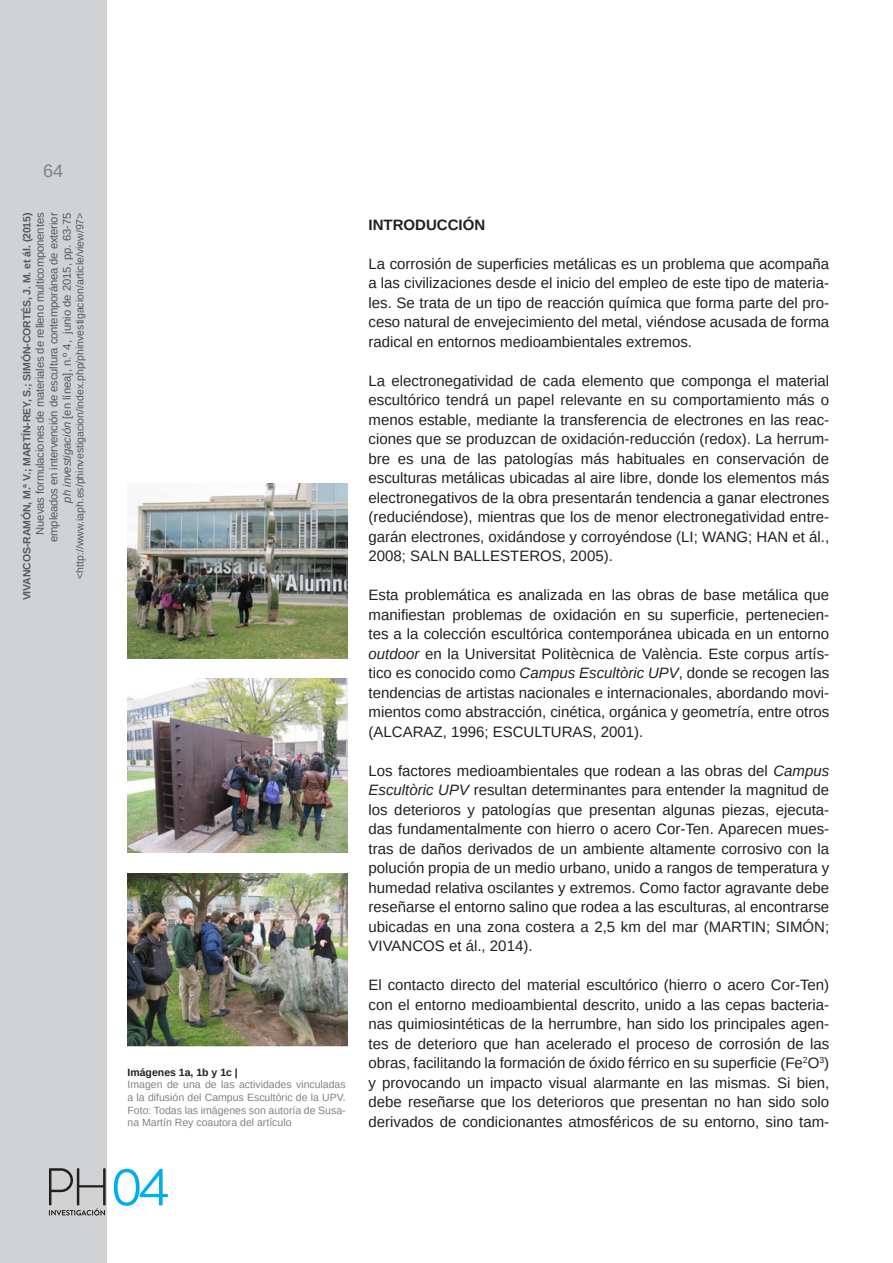
<style>
.page{position:relative;width:893px;height:1263px;background:#fff}
.page>*{position:absolute;margin:0;border:0;box-sizing:border-box;transform-origin:0 0}
.Numero_nota_al_pie{font:18px "Arimo";color:#808285}
.t1{font:15px/19.5px "Arimo";color:#231f20;text-align:justify}
.Rango_1{font:700 15px "Arimo";color:#231f20}
.t2{font:11.25px "Arimo";letter-spacing:-.01em;color:#57585a}
.Pie_de_Foto{font:10.5px/12.6px "Arimo";color:#808285;text-align:justify}
.t3{font:10.5px "Arimo";color:#57585a}
.t4{font:700 10.5px "Arimo";letter-spacing:-.01em;color:#57585a}
.Pie_de_Foto-2{font:700 10.5px "Arimo";color:#231f20}
.s1{font-style:italic}
</style>
<div class="page">
<div style="left:0;top:0;width:106px;height:1263px;background:#d1d2d4"></div>
<svg style="left:114px;top:1169px;width:54px;height:37px"></svg>
<svg style="left:49px;top:1168px;width:57px;height:47px"></svg>
<img style="left:128px;top:483px;width:219px;height:175px">
<img style="left:128px;top:678px;width:219px;height:174px">
<img style="left:128px;top:873px;width:219px;height:173px">
<p class="Numero_nota_al_pie" style="left:43px;top:159px;width:22px">64</p>
<p class="t4" style="left:20px;top:600px;width:389px;rotate:-90deg">Vivancos-Ramón, M.ª V.; Martín-Rey, S.; Simón-Cortés, J. M. et ál. (2015)</p>
<p class="t2" style="left:33px;top:535px;width:324px;rotate:-90deg">Nuevas formulaciones de materiales de relleno multicomponentes</p>
<p class="t2" style="left:46px;top:542px;width:331px;rotate:-90deg">empleados en intervención de escultura contemporánea de exterior</p>
<p class="t2" style="left:60px;top:503px;width:291px;rotate:-90deg"><span class="s1">ph investigación</span> [en línea], n.º 4, junio de 2015, pp. 63-75</p>
<p class="t3" style="left:73px;top:579px;width:367px;rotate:-90deg">&lt;http://www.iaph.es/phinvestigacion/index.php/phinvestigacion/article/view/97&gt;</p>
<p class="Pie_de_Foto-2" style="left:128px;top:1065px;width:112px">Imágenes 1a, 1b y 1c |</p>
<p class="Pie_de_Foto" style="left:128px;top:1078px;width:220px">Imagen de una de las actividades vinculadas a la difusión del Campus Escultòric de la UPV.<br>Foto: Todas las imágenes son autoría de Susa&shy;na Martín Rey coautora del artículo</p>
<p class="Rango_1" style="left:369px;top:214px;width:118px">Introducción</p>
<p class="t1" style="left:369px;top:254px;width:462px">La corrosión de superficies metálicas es un problema que acompaña a las civilizaciones desde el inicio del empleo de este tipo de materia&shy;les. Se trata de un tipo de reacción química que forma parte del pro&shy;ceso natural de envejecimiento del metal, viéndose acusada de forma radical en entornos medioambientales extremos.</p>
<p class="t1" style="left:369px;top:371px;width:462px">La electronegatividad de cada elemento que componga el material escultórico tendrá un papel relevante en su comportamiento más o menos estable, mediante la transferencia de electrones en las reac&shy;ciones que se produzcan de oxidación-reducción (redox). La herrum&shy;bre es una de las patologías más habituales en conservación de esculturas metálicas ubicadas al aire libre, donde los elementos más electronegativos de la obra presentarán tendencia a ganar electrones (reduciéndose), mientras que los de menor electronegatividad entre&shy;garán electrones, oxidándose y corroyéndose (LI; WANG; HAN et ál., 2008; SALN BALLESTEROS, 2005).</p>
<p class="t1" style="left:369px;top:585px;width:462px">Esta problemática es analizada en las obras de base metálica que manifiestan problemas de oxidación en su superficie, pertenecien&shy;tes a la colección escultórica contemporánea ubicada en un entorno <span class="s1">outdoor</span> en la Universitat Politècnica de València. Este corpus artís&shy;tico es conocido como <span class="s1">Campus Escultòric UPV</span>, donde se recogen las tendencias de artistas nacionales e internacionales, abordando movi&shy;mientos como abstracción, cinética, orgánica y geometría, entre otros (ALCARAZ, 1996; ESCULTURAS, 2001).</p>
<p class="t1" style="left:369px;top:761px;width:462px">Los factores medioambientales que rodean a las obras del <span class="s1">Campus Escultòric UPV</span> resultan determinantes para entender la magnitud de los deterioros y patologías que presentan algunas piezas, ejecuta&shy;das fundamentalmente con hierro o acero Cor-Ten. Aparecen mues&shy;tras de daños derivados de un ambiente altamente corrosivo con la polución propia de un medio urbano, unido a rangos de temperatura y humedad relativa oscilantes y extremos. Como factor agravante debe reseñarse el entorno salino que rodea a las esculturas, al encontrarse ubicadas en una zona costera a 2,5 km del mar (MARTIN; SIMÓN; VIVANCOS et ál., 2014).</p>
<p class="t1" style="left:369px;top:975px;width:462px">El contacto directo del material escultórico (hierro o acero Cor-Ten) con el entorno medioambiental descrito, unido a las cepas bacteria&shy;nas quimiosintéticas de la herrumbre, han sido los principales agen&shy;tes de deterioro que han acelerado el proceso de corrosión de las obras, facilitando la formación de óxido férrico en su superficie (Fe<sup>2</sup>O<sup>3</sup>) y provocando un impacto visual alarmante en las mismas. Si bien, debe reseñarse que los deterioros que presentan no han sido solo derivados de condicionantes atmosféricos de su entorno, sino tam-</p>
</div>
